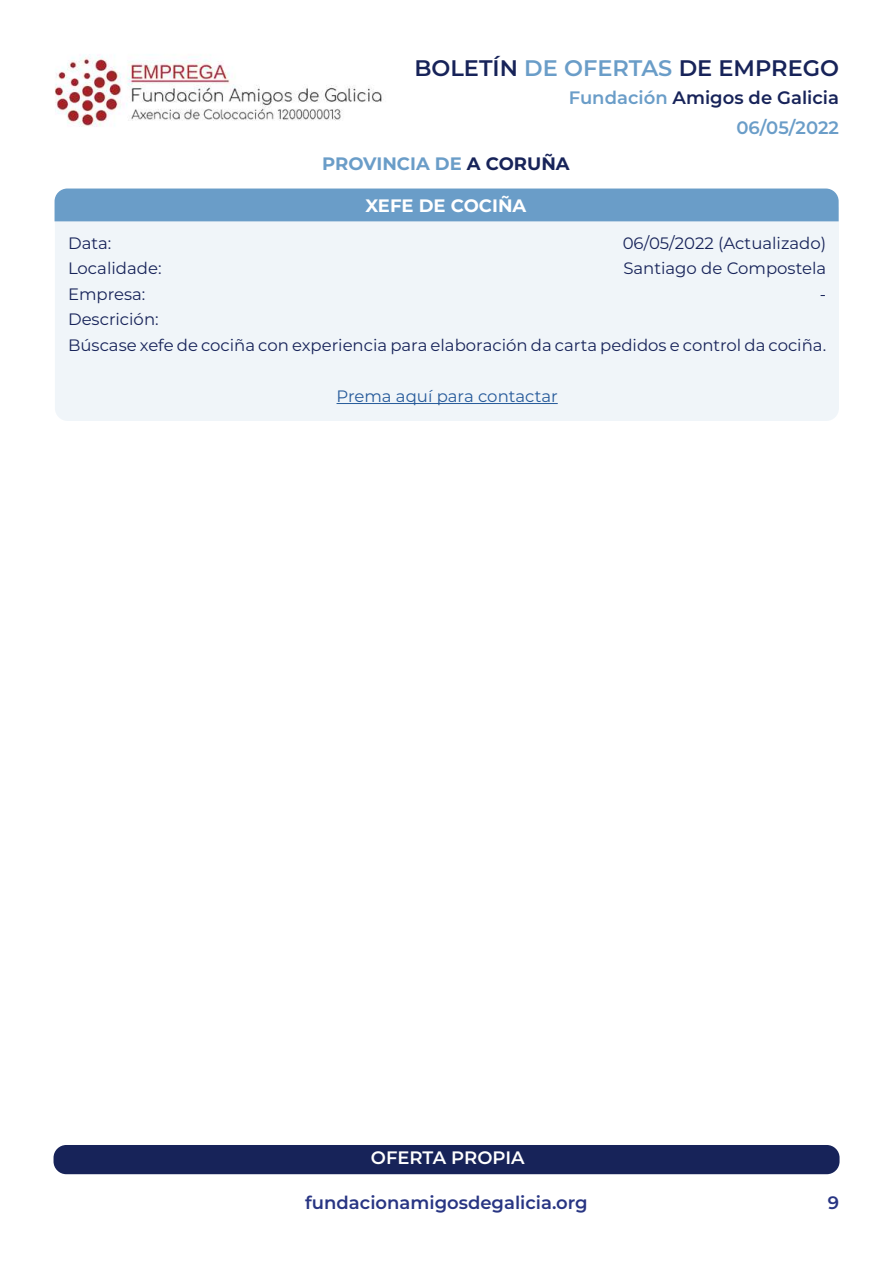
<style>
.page{position:relative;width:893px;height:1263px;background:#fff}
.page>*{position:absolute;margin:0;border:0;box-sizing:border-box;transform-origin:0 0}
.t1{font:600 22.5px "Montserrat";color:#172359}
.t2{font:600 18px/30.3px "Montserrat";color:#6a9dc8;text-align:right}
.t3{font:600 18px "Montserrat";color:#283583}
.t4{font:700 18px "Montserrat";color:#6a9dc8}
.t5{font:600 18px "Montserrat";color:#fff}
.t6{font:700 18px "Montserrat";color:#fff}
.t7{font:16.5px/25.5px "Montserrat";color:#172359}
.t8{font:16.5px "Montserrat";color:#275b9b}
.s1{color:#6a9dc8}
.s2{color:#172359}
</style>
<div class="page">
<img style="left:55px;top:54px;width:327px;height:73px">
<div style="left:54px;top:1145px;width:785px;height:29px;background:#172359;border-radius:13px"></div>
<div style="left:55px;top:221px;width:784px;height:200px;background:#f0f5f9"></div>
<div style="left:55px;top:189px;width:784px;height:32px;background:#6a9dc8"></div>
<hr style="left:337px;top:403px;width:221px;height:1px;background:#275b9b">
<h1 class="t1" style="left:414px;top:52px;width:426px">BOLETÍN <span class="s1">DE OFERTAS</span> DE EMPREGO</h1>
<p class="t2" style="left:569px;top:81px;width:272px">Fundación <span class="s2">Amigos de Galicia<br></span>06/05/2022</p>
<p class="t4" style="left:322px;top:150px;width:249px">PROVINCIA DE <span class="s2">A CORUÑA</span></p>
<p class="t6" style="left:366px;top:193px;width:162px">XEFE DE COCIÑA</p>
<p class="t7" style="left:68px;top:230px;width:45px">Data:</p>
<p class="t7" style="left:623px;top:230px;width:205px">06/05/2022 (Actualizado)</p>
<p class="t7" style="left:68px;top:255px;width:95px">Localidade:</p>
<p class="t7" style="left:623px;top:255px;width:204px">Santiago de Compostela</p>
<p class="t7" style="left:68px;top:281px;width:79px">Empresa:</p>
<p class="t7" style="left:820px;top:281px;width:8px">-</p>
<p class="t7" style="left:68px;top:306px;width:760px">Descrición:<br>Búscase xefe de cociña con experiencia para elaboración da carta pedidos e control da cociña.</p>
<p class="t8" style="left:337px;top:385px;width:223px">Prema aquí para contactar</p>
<p class="t5" style="left:371px;top:1145px;width:155px">OFERTA PROPIA</p>
<p class="t3" style="left:305px;top:1190px;width:284px">fundacionamigosdegalicia.org</p>
<p class="t3" style="left:828px;top:1190px;width:13px">9</p>
</div>
